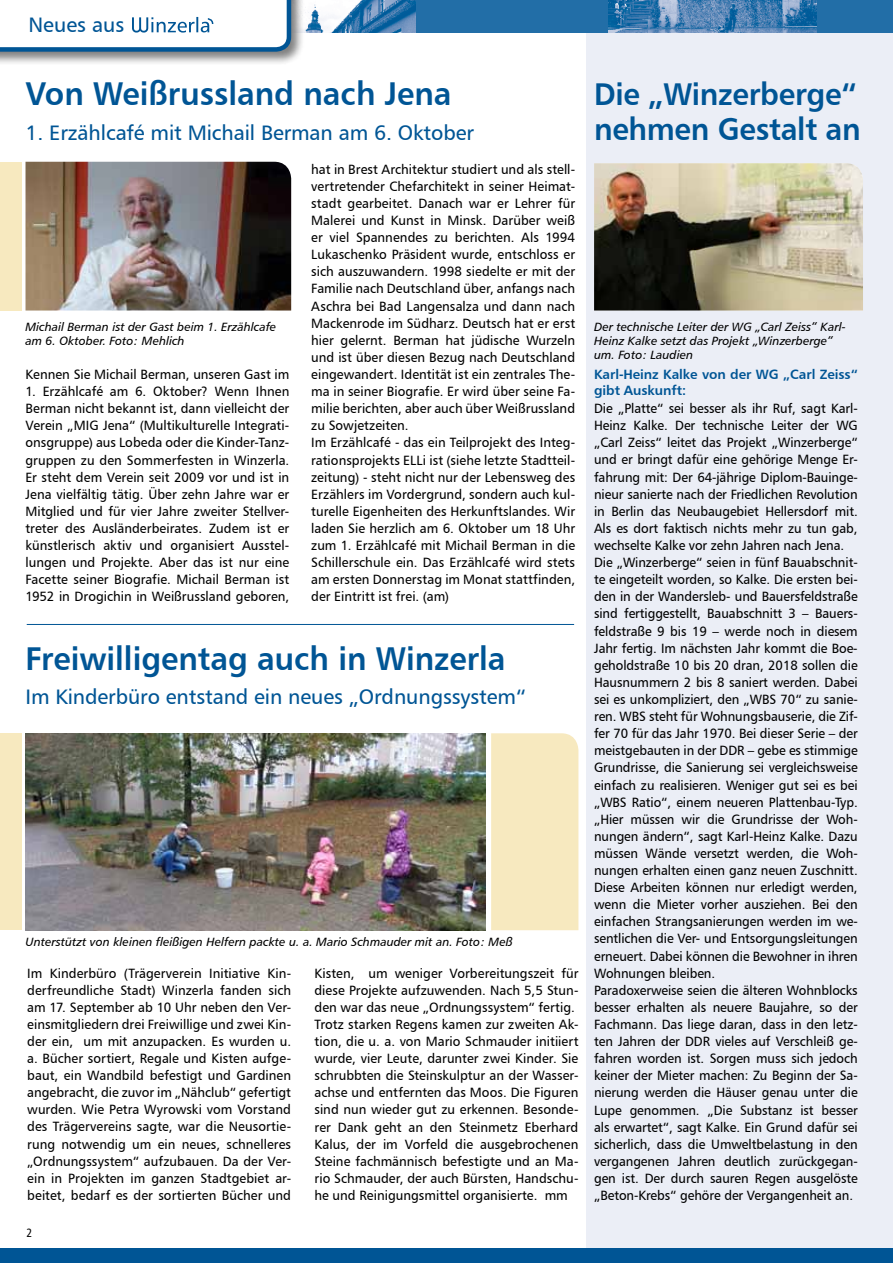
<style>
.page{position:relative;width:893px;height:1263px;background:#fff}
.page>*{position:absolute;margin:0;border:0;box-sizing:border-box;transform-origin:0 0}
.t1{font:33px "Humanist 777 BT Bold B";color:#005595;scale:.95 1}
.t2{font:31.5px "Humanist 777 BT Bold B";letter-spacing:-.01em;color:#005595;scale:.95 1}
.t3{font:21px "Humanist 777 BT Roman B";letter-spacing:-.005em;color:#005595}
.t4{font:13.5px/17.1px "Humanist 777 BT Roman B";letter-spacing:-.005em;color:#000}
.t5{font:13.5px/17.1px "Humanist 777 BT Roman B";letter-spacing:-.005em;color:#000;scale:.96 1}
.t6{font:13.5px/16.2px "Humanist 777 BT Bold B";letter-spacing:-.005em;color:#005595}
.t7{font:12px/14.4px "Humanist 777 BT Italic B";color:#000}
.t8{font:12px "Humanist 777 BT Roman Condensed B";color:#000}
</style>
<div class="page">
<div style="left:587px;top:33px;width:306px;height:1230px;background:#ebeef6"></div>
<div style="left:266px;top:0;width:627px;height:33px;background:#226ea7"></div>
<img style="left:305px;top:0;width:111px;height:33px">
<img style="left:609px;top:0;width:207px;height:33px">
<div style="left:0;top:0;width:305px;height:66px;background:#000;opacity:.5"></div>
<svg style="left:0;top:0;width:291px;height:52px"></svg>
<div style="left:0;top:1249px;width:893px;height:14px;background:#005595"></div>
<div style="left:0;top:162px;width:21px;height:148px;background:#f7e9bf"></div>
<div style="left:0;top:733px;width:21px;height:197px;background:#f7e9bf"></div>
<hr style="left:892px;top:791px;width:1px;height:123px;background:#005595">
<div style="left:491px;top:733px;width:87px;height:197px;background:#f7e9bf"></div>
<img style="left:26px;top:162px;width:265px;height:148px">
<img style="left:26px;top:733px;width:460px;height:197px">
<hr style="left:27px;top:624px;width:547px;height:1px;background:#005595">
<img style="left:594px;top:163px;width:269px;height:147px">
<h3 class="t3" style="left:28px;top:11px;width:97px">Neues aus</h3>
<h1 class="t1" style="left:26px;top:73px;width:450px">Von Weißrussland nach Jena</h1>
<h2 class="t2" style="left:594px;top:74px;width:278px">Die „Winzerberge“</h2>
<h3 class="t3" style="left:26px;top:119px;width:450px">1. Erzählcafé mit Michail Berman am 6. Oktober</h3>
<h2 class="t2" style="left:594px;top:109px;width:282px">nehmen Gestalt an</h2>
<p class="t4" style="left:311px;top:160px;width:265px">hat in Brest Architektur studiert und als stell&shy;vertretender Chefarchitekt in seiner Heimat&shy;stadt gearbeitet. Danach war er Lehrer für Malerei und Kunst in Minsk. Darüber weiß er viel Spannendes zu berichten. Als 1994<br>Lukaschenko Präsident wurde, entschloss er sich auszuwandern. 1998 siedelte er mit der Familie nach Deutschland über, anfangs nach Aschra bei Bad Langensalza und dann nach Mackenrode im Südharz. Deutsch hat er erst hier gelernt. Berman hat jüdische Wurzeln und ist über diesen Bezug nach Deutschland eingewandert. Identität ist ein zentrales The&shy;ma in seiner Biografie. Er wird über seine Fa&shy;milie berichten, aber auch über Weißrussland zu Sowjetzeiten.<br>I m Erzählcafé - das ein Teilprojekt des I nteg&shy;rationsprojekts ELLi ist (siehe letzte Stadtteil&shy;zeitung) - steht nicht nur der Lebensweg des Erzählers im Vordergrund, sondern auch kul&shy;turelle Eigenheiten des Herkunftslandes. Wir laden Sie herzlich am 6. Oktober um 18 U hr zum 1. Erzählcafé mit Michail Berman in die Schillerschule ein. Das Erzählcafé wird stets am ersten Donnerstag im Monat stattfinden, der Eintritt ist frei. (am)</p>
<p class="t7" style="left:26px;top:319px;width:252px">Michail Berman ist der Gast beim 1. Erzählcafe am 6. Oktober. Foto: Mehlich</p>
<p class="t7" style="left:594px;top:319px;width:253px">Der technische Leiter der WG „Carl Zeiss“ Karl-<br>Heinz Kalke setzt das Projekt „Winzerberge“ um. Foto: Laudien</p>
<p class="t6" style="left:594px;top:366px;width:265px">Karl-Heinz Kalke von der WG „Carl Zeiss“ gibt Auskunft:</p>
<p class="t5" style="left:594px;top:400px;width:276px">Die „Platte“ sei besser als ihr Ruf, sagt Karl-Heinz Kalke. Der technische Leiter der WG „Carl Zeiss“ leitet das Projekt „Winzerberge“ und er bringt dafür eine gehörige Menge Er&shy;fahrung mit: Der 64-jährige Diplom-Bauinge&shy;nieur sanierte nach der Friedlichen Revolution in Berlin das Neubaugebiet Hellersdorf mit.<br>Als es dort faktisch nichts mehr zu tun gab, wechselte Kalke vor zehn Jahren nach Jena.<br>Die „Winzerberge“ seien in fünf Bauabschnit&shy;te eingeteilt worden, so Kalke. Die ersten bei&shy;den in der Wandersleb- und Bauersfeldstraße sind fertiggestellt, Bauabschnitt 3 – Bauers&shy;feldstraße 9 bis 19 – werde noch in diesem Jahr fertig. I m nächsten Jahr kommt die Boe&shy;geholdstraße 10 bis 20 dran, 2018 sollen die Hausnummern 2 bis 8 saniert werden. Dabei sei es unkompliziert, den „WBS 70“ zu sanie&shy;ren. WBS steht für Wohnungsbauserie, die Zif&shy;fer 70 für das Jahr 1970. Bei dieser Serie – der meistgebauten in der DDR – gebe es stimmige Grundrisse, die Sanierung sei vergleichsweise einfach zu realisieren. Weniger gut sei es bei „WBS Ratio“, einem neueren Plattenbau-Typ. „Hier müssen wir die Grundrisse der Woh&shy;nungen ändern“, sagt Karl-Heinz Kalke. Dazu müssen Wände versetzt werden, die Woh&shy;nungen erhalten einen ganz neuen Zuschnitt.<br>Diese Arbeiten können nur erledigt werden, wenn die Mieter vorher ausziehen. Bei den einfachen Strangsanierungen werden im we&shy;sentlichen die Ver- und Entsorgungsleitungen erneuert. Dabei können die Bewohner in ihren Wohnungen bleiben.<br>Paradoxerweise seien die älteren Wohnblocks besser erhalten als neuere Baujahre, so der Fachmann. Das liege daran, dass in den letz&shy;ten Jahren der DDR vieles auf Verschleiß ge&shy;fahren worden ist. Sorgen muss sich jedoch keiner der Mieter machen: Zu Beginn der Sa&shy;nierung werden die Häuser genau unter die Lupe genommen. „Die Substanz ist besser als erwartet“, sagt Kalke. Ein Grund dafür sei sicherlich, dass die U mweltbelastung in den vergangenen Jahren deutlich zurückgegan&shy;gen ist. Der durch sauren Regen ausgelöste „Beton-Krebs“ gehöre der Vergangenheit an.</p>
<p class="t4" style="left:25px;top:366px;width:265px">Kennen Sie Michail Berman, unseren Gast im</p>
<p class="t4" style="left:25px;top:383px;width:265px;text-align:justify">1. Erzählcafé am 6. Oktober? Wenn I hnen Berman nicht bekannt ist, dann vielleicht der Verein „MIG Jena“ (Multikulturelle I ntegrati&shy;onsgruppe) aus Lobeda oder die Kinder-Tanz&shy;gruppen zu den Sommerfesten in Winzerla.<br>Er steht dem Verein seit 2009 vor und ist in Jena vielfältig tätig. Über zehn Jahre war er Mitglied und für vier Jahre zweiter Stellver&shy;treter des Ausländerbeirates. Zudem ist er künstlerisch aktiv und organisiert Ausstel&shy;lungen und Projekte. Aber das ist nur eine Facette seiner Biografie. Michail Berman ist 1952 in Drogichin in Weißrussland geboren,</p>
<h1 class="t1" style="left:26px;top:637px;width:507px">Freiwilligentag auch in Winzerla</h1>
<h3 class="t3" style="left:26px;top:683px;width:502px">I m Kinderbüro entstand ein neues „Ordnungssystem“</h3>
<p class="t7" style="left:26px;top:935px;width:489px">Unterstützt von kleinen fleißigen Helfern packte u. a. Mario Schmauder mit an. Foto: Meß</p>
<p class="t4" style="left:27px;top:964px;width:265px;text-align:justify">I m Kinderbüro (Trägerverein I nitiative Kin&shy;derfreundliche Stadt) Winzerla fanden sich am 17. September ab 10 U hr neben den Ver&shy;einsmitgliedern drei Freiwillige und zwei Kin&shy;der ein, um mit anzupacken. Es wurden u. a. Bücher sortiert, Regale und Kisten aufge&shy;baut, ein Wandbild befestigt und Gardinen angebracht, die zuvor im „Nähclub“ gefertigt wurden. Wie Petra Wyrowski vom Vorstand des Trägervereins sagte, war die Neusortie&shy;rung notwendig um ein neues, schnelleres „Ordnungssystem“ aufzubauen. Da der Ver&shy;ein in Projekten im ganzen Stadtgebiet ar&shy;beitet, bedarf es der sortierten Bücher und</p>
<p class="t4" style="left:314px;top:964px;width:265px">Kisten, um weniger Vorbereitungszeit für diese Projekte aufzuwenden. Nach 5,5 Stun&shy;den war das neue „Ordnungssystem“ fertig.<br>Trotz starken Regens kamen zur zweiten Ak&shy;tion, die u. a. von Mario Schmauder initiiert wurde, vier Leute, darunter zwei Kinder. Sie schrubbten die Steinskulptur an der Wasser&shy;achse und entfernten das Moos. Die Figuren sind nun wieder gut zu erkennen. Besonde&shy;rer Dank geht an den Steinmetz Eberhard Kalus, der im Vorfeld die ausgebrochenen Steine fachmännisch befestigte und an Ma&shy;rio Schmauder, der auch Bürsten, Handschu&shy;he und Reinigungsmittel organisierte. mm</p>
<p class="t8" style="left:27px;top:1226px;width:7px">2</p>
</div>
